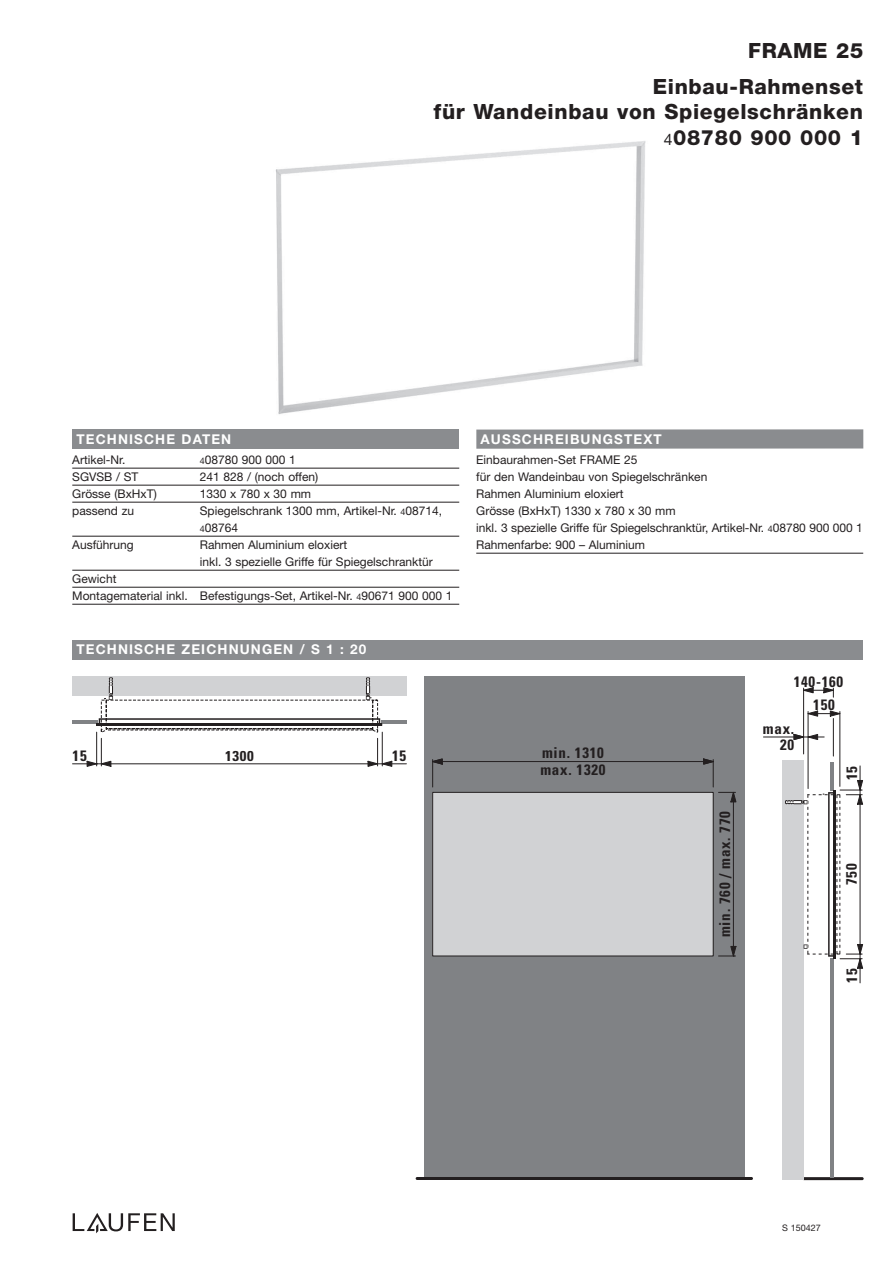
<style>
.page{position:relative;width:893px;height:1263px;background:#fff}
.page>*{position:absolute;margin:0;border:0;box-sizing:border-box;transform-origin:0 0}
.t1{font:800 21px/25.5px "Helvetica Neue";letter-spacing:.03em;color:#231f20;text-align:right}
.t2{font:700 condensed 15px/16.5px "Univers";letter-spacing:.05em;color:#231f20}
.t3{font:700 condensed 14.25px "Univers";color:#231f20;scale:1.05 1}
.t4{font:700 13.5px "Helvetica Neue";letter-spacing:.085em;color:#fff}
.t5{font:12px/17px "Helvetica Neue";color:#231f20}
.t6{font:9px "Helvetica Neue";color:#231f20}
.s1{font-weight:400;font-size:15.75px}
.s2{font-size:9px}
</style>
<div class="page">
<div style="left:72px;top:640px;width:791px;height:19px;background:#8a8c8f"></div>
<div style="left:72px;top:429px;width:387px;height:20px;background:#8a8c8f"></div>
<img style="left:276px;top:141px;width:370px;height:273px">
<hr style="left:72px;top:468px;width:387px;height:1px;background:#231f20">
<hr style="left:72px;top:485px;width:387px;height:1px;background:#231f20">
<hr style="left:72px;top:502px;width:387px;height:1px;background:#231f20">
<hr style="left:72px;top:536px;width:387px;height:1px;background:#231f20">
<hr style="left:72px;top:570px;width:387px;height:1px;background:#231f20">
<hr style="left:72px;top:587px;width:387px;height:1px;background:#231f20">
<hr style="left:72px;top:604px;width:387px;height:1px;background:#231f20">
<hr style="left:476px;top:553px;width:387px;height:1px;background:#231f20">
<div style="left:476px;top:429px;width:387px;height:20px;background:#8a8c8f"></div>
<svg style="left:73px;top:1213px;width:102px;height:20px"></svg>
<div style="left:72px;top:676px;width:335px;height:20px;background:#d1d2d4"></div>
<hr style="left:72px;top:720px;width:25px;height:3px;background:#808285">
<hr style="left:382px;top:720px;width:25px;height:3px;background:#808285">
<svg style="left:73px;top:677px;width:333px;height:90px"></svg>
<div style="left:424px;top:676px;width:320px;height:502px;background:#808285"></div>
<div style="left:433px;top:792px;width:280px;height:164px;background:#d1d2d4"></div>
<div style="left:432px;top:792px;width:282px;height:164px;border:1px solid #231f20"></div>
<hr style="left:416px;top:1177px;width:337px;height:3px;background:#231f20">
<svg style="left:432px;top:759px;width:10px;height:28px"></svg>
<hr style="left:433px;top:761px;width:280px;height:1px;background:#231f20">
<hr style="left:733px;top:792px;width:1px;height:164px;background:#231f20">
<svg style="left:703px;top:759px;width:33px;height:43px"></svg>
<svg style="left:718px;top:946px;width:18px;height:11px"></svg>
<svg style="left:804px;top:1177px;width:60px;height:3px"></svg>
<div style="left:782px;top:760px;width:22px;height:420px;background:#d1d2d4"></div>
<hr style="left:830px;top:762px;width:3px;height:29px;background:#808285">
<hr style="left:830px;top:958px;width:3px;height:219px;background:#808285">
<hr style="left:803px;top:688px;width:1px;height:66px;background:#231f20">
<hr style="left:833px;top:718px;width:1px;height:38px;background:#231f20">
<svg style="left:803px;top:687px;width:31px;height:10px"></svg>
<hr style="left:808px;top:711px;width:1px;height:77px;background:#231f20">
<hr style="left:840px;top:711px;width:1px;height:75px;background:#231f20">
<svg style="left:807px;top:711px;width:11px;height:5px"></svg>
<svg style="left:830px;top:711px;width:11px;height:5px"></svg>
<hr style="left:808px;top:713px;width:32px;height:1px;background:#231f20">
<hr style="left:763px;top:737px;width:41px;height:1px;background:#231f20">
<svg style="left:794px;top:734px;width:30px;height:6px"></svg>
<svg style="left:785px;top:766px;width:78px;height:217px"></svg>
<h1 class="t1" style="left:748px;top:39px;width:116px">FRAME 25</h1>
<h1 class="t1" style="left:434px;top:75px;width:431px">Einbau-Rahmenset<br>für Wandeinbau von Spiegelschränken<br><span class="s1">4</span>08780 900 000 1</h1>
<p class="t4" style="left:77px;top:434px;width:156px">TECHNISCHE DATEN</p>
<p class="t5" style="left:72px;top:452px;width:55px">Artikel-Nr.</p>
<p class="t5" style="left:200px;top:452px;width:98px"><span class="s2">4</span>08780 900 000 1</p>
<p class="t5" style="left:72px;top:469px;width:68px">SGVSB / ST</p>
<p class="t5" style="left:200px;top:469px;width:120px">241 828 / (noch offen)</p>
<p class="t5" style="left:72px;top:486px;width:86px">Grösse (BxHxT)</p>
<p class="t5" style="left:200px;top:486px;width:113px">1330 x 780 x 30 mm</p>
<p class="t5" style="left:72px;top:503px;width:63px">passend zu</p>
<p class="t5" style="left:200px;top:503px;width:244px">Spiegelschrank 1300 mm, Artikel-Nr. <span class="s2">4</span>08714,<br><span class="s2">4</span>08764</p>
<p class="t5" style="left:72px;top:537px;width:63px">Ausführung</p>
<p class="t5" style="left:200px;top:537px;width:234px">Rahmen Aluminium eloxiert<br>inkl. 3 spezielle Griffe für Spiegelschranktür</p>
<p class="t5" style="left:72px;top:571px;width:382px">Gewicht<br>Montagematerial inkl. Befestigungs-Set, Artikel-Nr. <span class="s2">4</span>90671 900 000 1</p>
<p class="t4" style="left:77px;top:645px;width:291px">TECHNISCHE ZEICHNUNGEN / S 1 : 20</p>
<p class="t4" style="left:481px;top:434px;width:183px">AUSSCHREIBUNGSTEXT</p>
<p class="t5" style="left:476px;top:452px;width:388px">Einbaurahmen-Set FRAME 25<br>für den Wandeinbau von Spiegelschränken<br>Rahmen Aluminium eloxiert<br>Grösse (BxHxT) 1330 x 780 x 30 mm<br>inkl. 3 spezielle Griffe für Spiegelschranktür, Artikel-Nr. <span class="s2">4</span>08780 900 000 1<br>Rahmenfarbe: 900 – Aluminium</p>
<p class="t2" style="left:794px;top:675px;width:51px">140-160</p>
<p class="t2" style="left:813px;top:698px;width:23px">150</p>
<p class="t2" style="left:73px;top:749px;width:16px">15</p>
<p class="t3" style="left:225px;top:750px;width:29px">1300</p>
<p class="t2" style="left:392px;top:749px;width:16px">15</p>
<p class="t2" style="left:540px;top:746px;width:67px">min. 1310 max. 1320</p>
<p class="t2" style="left:718px;top:937px;width:127px;rotate:-90deg">min. 760 / max. 770</p>
<p class="t2" style="left:763px;top:722px;width:33px">max.</p>
<p class="t2" style="left:780px;top:738px;width:16px">20</p>
<p class="t2" style="left:845px;top:780px;width:16px;rotate:-90deg">15</p>
<p class="t2" style="left:845px;top:885px;width:23px;rotate:-90deg">750</p>
<p class="t2" style="left:845px;top:983px;width:16px;rotate:-90deg">15</p>
<p class="t6" style="left:782px;top:1224px;width:40px">S 150427</p>
</div>
